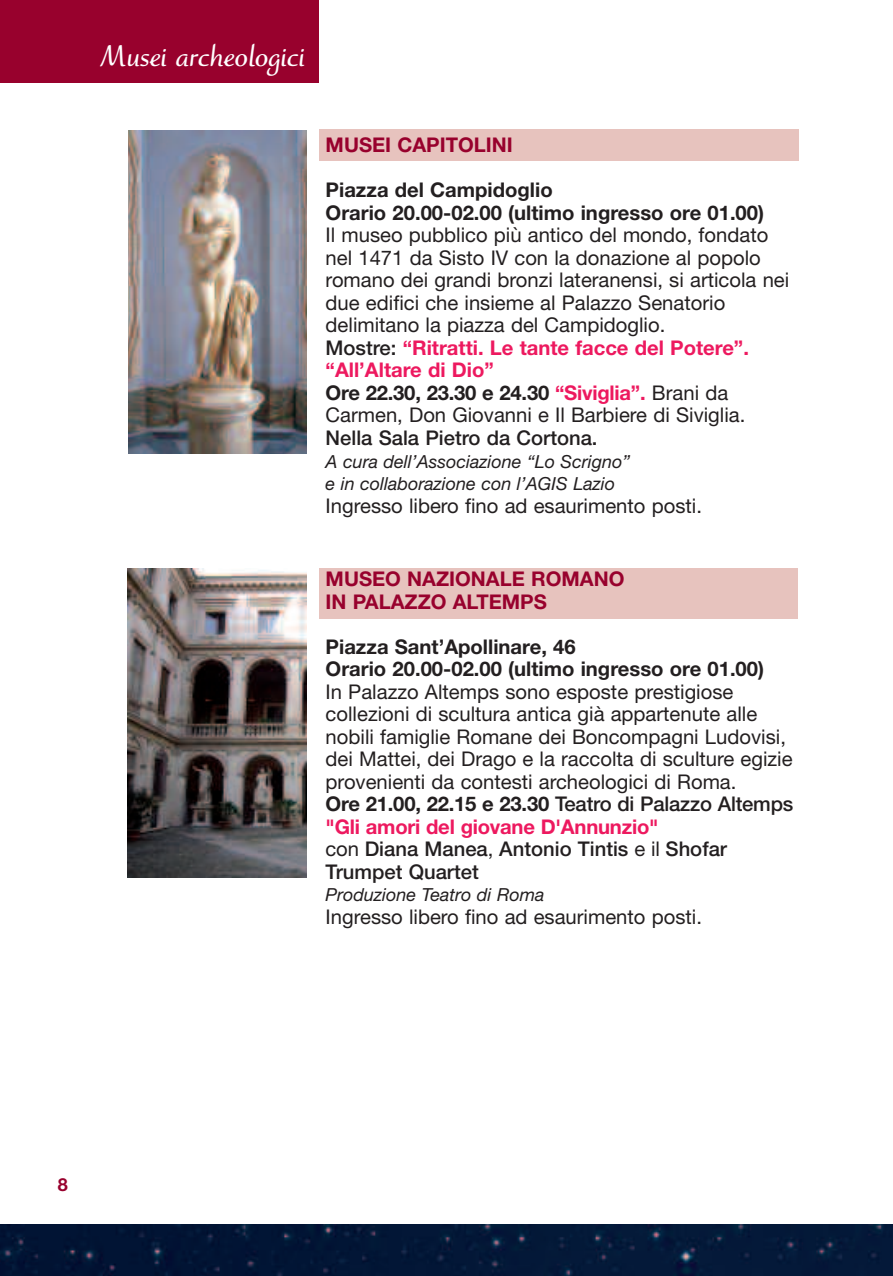
<style>
.page{position:relative;width:893px;height:1276px;background:#fff}
.page>*{position:absolute;margin:0;border:0;box-sizing:border-box;transform-origin:0 0}
.t1{font:700 31.5px "Ruzicka Freehand LH";color:#fff}
.t2{font:20.25px/22.5px "Helvetica Neue";color:#231f20}
.t3{font:700 20.25px/22.5px "Helvetica Neue";color:#231f20}
.t4{font:700 20.25px/22.5px "Helvetica Neue";color:#98012d}
.t5{font:500 20.25px "Helvetica Neue";color:#231f20}
.t6{font:italic 18px/22.5px "Helvetica Neue";color:#231f20}
.t7{font:700 18px "Helvetica Neue";color:#98012d}
.s1{font-weight:500}
.s2{font-weight:700;color:#ed195f}
.s3{font-weight:700}
</style>
<div class="page">
<div style="left:0;top:1225px;width:893px;height:51px;background:#031737"></div>
<div style="left:319px;top:568px;width:479px;height:50px;background:#e7c3be"></div>
<img style="left:128px;top:569px;width:178px;height:308px">
<div style="left:0;top:0;width:319px;height:83px;background:#98012d"></div>
<div style="left:319px;top:129px;width:480px;height:32px;background:#e7c3be"></div>
<img style="left:128px;top:130px;width:179px;height:324px">
<h1 class="t1" style="left:100px;top:44px;width:207px">Musei archeologici</h1>
<p class="t4" style="left:326px;top:136px;width:189px">MUSEI CAPITOLINI</p>
<p class="t3" style="left:326px;top:181px;width:440px">Piazza del Campidoglio<br>Orario 20.00-02.00 (ultimo ingresso ore 01.00)</p>
<p class="t2" style="left:326px;top:226px;width:465px">Il museo pubblico più antico del mondo, fondato nel 1471 da Sisto IV con la donazione al popolo romano dei grandi bronzi lateranensi, si articola nei due edifici che insieme al Palazzo Senatorio delimitano la piazza del Campidoglio.<br><span class="s1">Mostre:</span> <span class="s2">“Ritratti. Le tante facce del Potere”. “All’Altare di Dio”<br></span><span class="s3">Ore 22.30, 23.30 e 24.30</span> <span class="s2">“Siviglia”.</span> Brani da Carmen, Don Giovanni e Il Barbiere di Siviglia.</p>
<p class="t5" style="left:326px;top:430px;width:273px">Nella Sala Pietro da Cortona.</p>
<p class="t6" style="left:326px;top:451px;width:306px">A cura dell’Associazione “Lo Scrigno” e in collaborazione con l’AGIS Lazio</p>
<p class="t2" style="left:326px;top:496px;width:378px">Ingresso libero fino ad esaurimento posti.</p>
<p class="t4" style="left:326px;top:570px;width:300px">MUSEO NAZIONALE ROMANO<br>IN PALAZZO ALTEMPS</p>
<p class="t3" style="left:326px;top:637px;width:440px">Piazza Sant’Apollinare, 46<br>Orario 20.00-02.00 (ultimo ingresso ore 01.00)</p>
<p class="t2" style="left:326px;top:682px;width:469px">In Palazzo Altemps sono esposte prestigiose collezioni di scultura antica già appartenute alle nobili famiglie Romane dei Boncompagni Ludovisi, dei Mattei, dei Drago e la raccolta di sculture egizie provenienti da contesti archeologici di Roma.<br><span class="s3">Ore 21.00, 22.15 e 23.30</span> <span class="s1">Teatro di Palazzo Altemps </span><span class="s2">"Gli amori del giovane D'Annunzio"<br></span>con <span class="s1">Diana Manea</span>, <span class="s1">Antonio Tintis</span> e il <span class="s1">Shofar Trumpet Quartet</span></p>
<p class="t6" style="left:326px;top:885px;width:220px">Produzione Teatro di Roma</p>
<p class="t2" style="left:326px;top:907px;width:378px">Ingresso libero fino ad esaurimento posti.</p>
<p class="t7" style="left:58px;top:1178px;width:12px">8</p>
</div>
